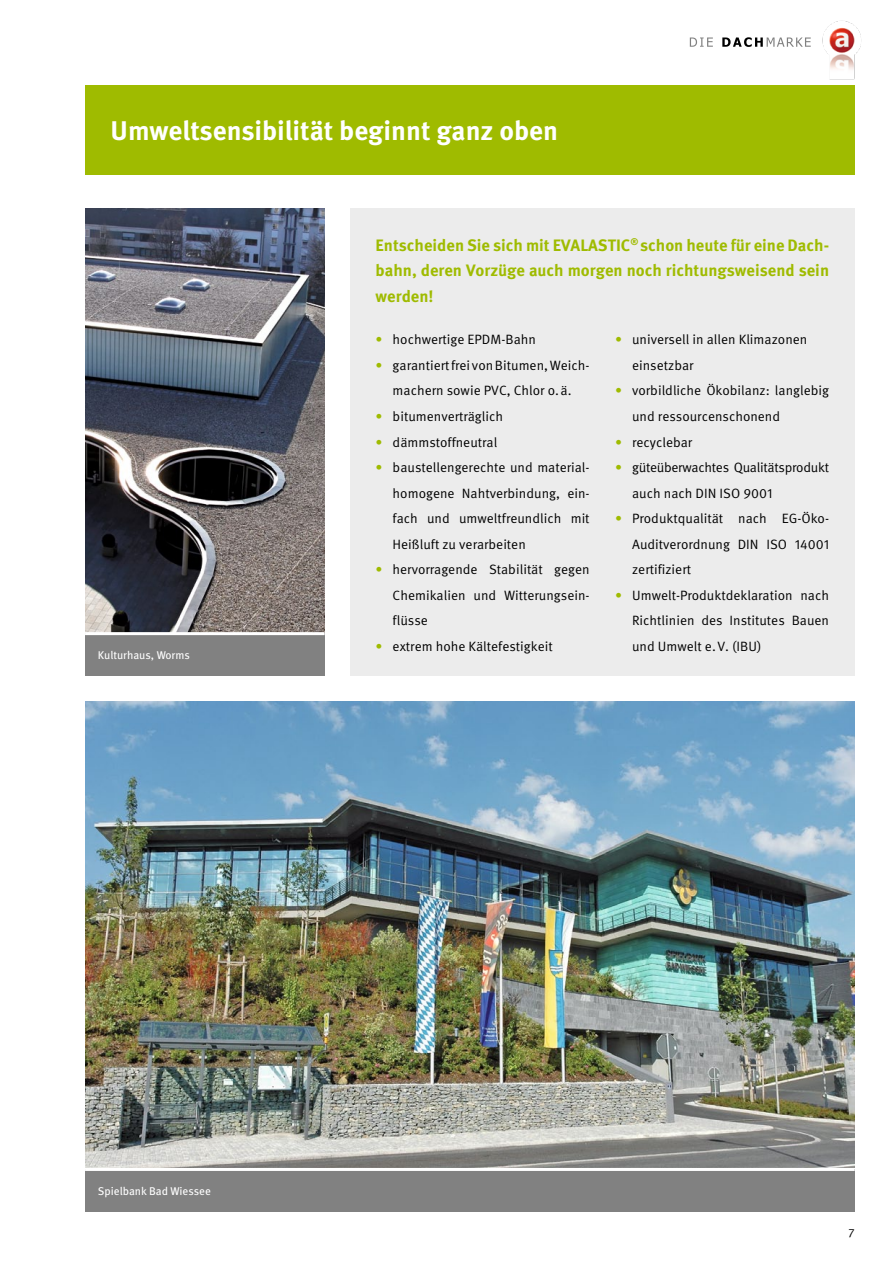
<style>
.page{position:relative;width:893px;height:1263px;background:#fff}
.page>*{position:absolute;margin:0;border:0;box-sizing:border-box;transform-origin:0 0}
.t1{font:700 27px "Meta Pro";color:#fff}
.t2{font:700 16.5px/25.5px "Meta Pro";color:#9fbb00;text-align:justify}
.t3{font:13.5px/25.5px "Meta Pro";color:#000;text-align:justify}
.t4{font:13.5px/25.5px "Meta Pro";letter-spacing:-.02em;color:#000}
.t5{font:12px "Meta Pro";color:#000}
.t6{font:11.25px "Meta Pro";color:#fff}
.s1{color:#9fbb00}
</style>
<div class="page">
<img style="left:822px;top:20px;width:40px;height:60px">
<svg style="left:690px;top:38px;width:23px;height:9px"></svg>
<svg style="left:722px;top:37px;width:89px;height:10px"></svg>
<img style="left:85px;top:208px;width:240px;height:424px">
<img style="left:85px;top:702px;width:770px;height:465px">
<div style="left:85px;top:1169px;width:770px;height:43px;background:#818181"></div>
<hr style="left:85px;top:1168px;width:770px;height:3px;background:#fff">
<div style="left:85px;top:634px;width:240px;height:42px;background:#818181"></div>
<hr style="left:85px;top:632px;width:240px;height:3px;background:#fff">
<div style="left:85px;top:85px;width:770px;height:89px;background:#9fbb00"></div>
<div style="left:350px;top:208px;width:505px;height:468px;background:#ececec"></div>
<h1 class="t1" style="left:111px;top:114px;width:449px">Umweltsensibilität beginnt ganz oben</h1>
<p class="t6" style="left:98px;top:648px;width:94px">Kulturhaus, Worms</p>
<p class="t2" style="left:376px;top:233px;width:455px">Entscheiden Sie sich mit EVALASTIC<sup>®</sup> schon heute für eine Dach&shy;bahn, deren Vorzüge auch morgen noch richtungsweisend sein werden!</p>
<p class="t3" style="left:632px;top:327px;width:177px;text-indent:-17px"><span class="s1">•</span> universell in allen Klimazonen einsetzbar</p>
<p class="t3" style="left:632px;top:378px;width:198px;text-indent:-17px"><span class="s1">•</span> vorbildliche Ökobilanz: langlebig und ressourcenschonend</p>
<p class="t3" style="left:615px;top:429px;width:79px"><span class="s1">•</span> recyclebar</p>
<p class="t4" style="left:632px;top:455px;width:198px;text-indent:-17px"><span class="s1">•</span> güteüberwachtes Qualitätsprodukt auch nach DIN ISO 9001</p>
<p class="t3" style="left:632px;top:506px;width:198px;text-indent:-17px"><span class="s1">•</span> Produktqualität nach EG-Öko-Auditverordnung DIN ISO 14001 zertifiziert</p>
<p class="t3" style="left:632px;top:583px;width:198px;text-indent:-17px"><span class="s1">•</span> Umwelt-Produktdeklaration nach Richtlinien des Institutes Bauen und Umwelt e.V. (IBU)</p>
<p class="t3" style="left:376px;top:327px;width:162px"><span class="s1">•</span> hochwertige EPDM-Bahn</p>
<p class="t3" style="left:376px;top:353px;width:216px;text-align:center"><span class="s1">•</span> garantiert frei von Bitumen, Weich&shy;machern sowie PVC, Chlor o.ä.</p>
<p class="t3" style="left:376px;top:404px;width:129px"><span class="s1">•</span> bitumenverträglich</p>
<p class="t3" style="left:376px;top:429px;width:123px"><span class="s1">•</span> dämmstoffneutral</p>
<p class="t3" style="left:393px;top:455px;width:199px;text-indent:-17px"><span class="s1">•</span> baustellengerechte und material&shy;homogene Nahtverbindung, ein&shy;fach und umweltfreundlich mit Heißluft zu verarbeiten</p>
<p class="t3" style="left:393px;top:557px;width:199px;text-indent:-17px"><span class="s1">•</span> hervorragende Stabilität gegen Chemikalien und Witterungsein&shy;flüsse</p>
<p class="t3" style="left:376px;top:634px;width:179px"><span class="s1">•</span> extrem hohe Kältefestigkeit</p>
<p class="t6" style="left:98px;top:1184px;width:115px">Spielbank Bad Wiessee</p>
<p class="t5" style="left:848px;top:1225px;width:8px">7</p>
</div>
